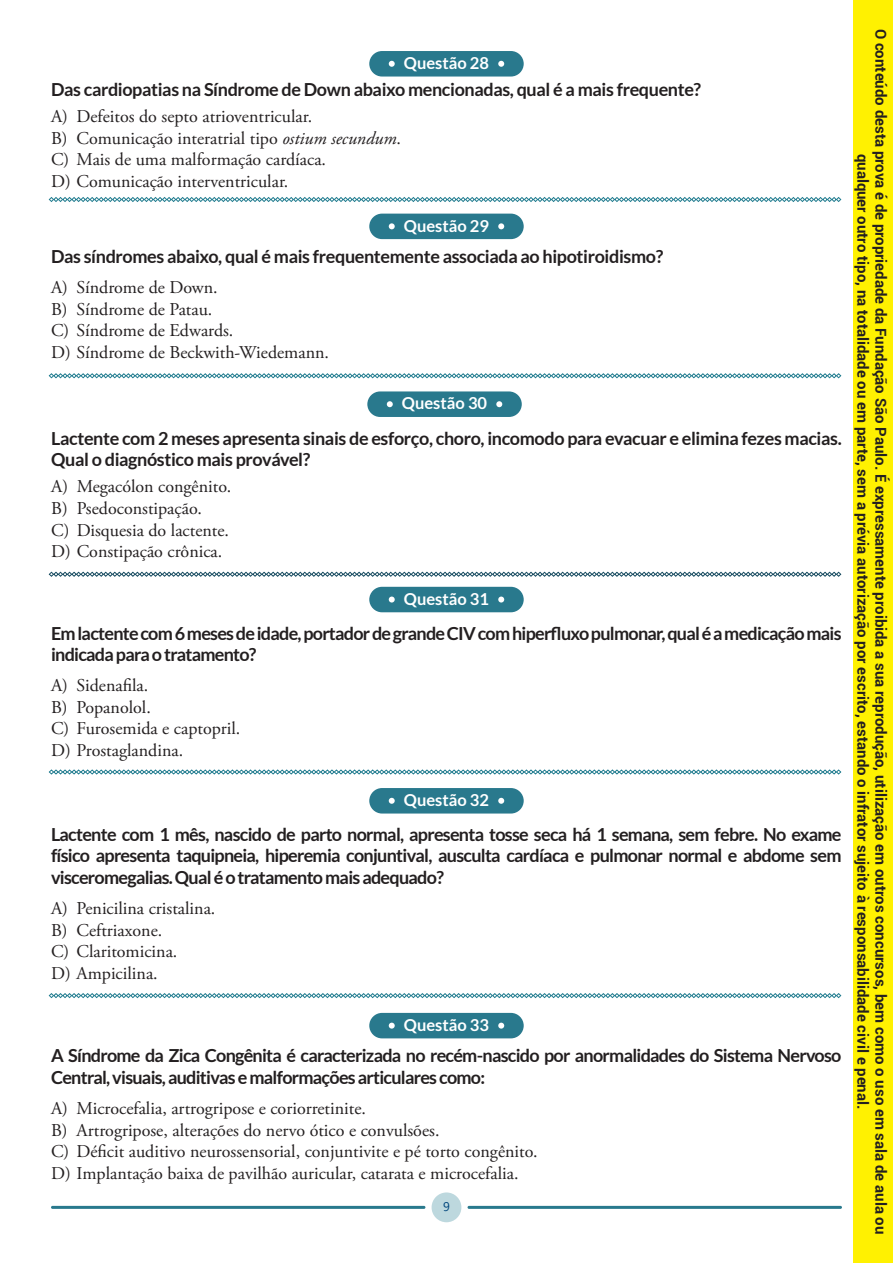
<style>
.page{position:relative;width:893px;height:1263px;background:#fff}
.page>*{position:absolute;margin:0;border:0;box-sizing:border-box;transform-origin:0 0}
.t1{font:18px/21.6px "Adobe Garamond Pro";color:#231f20}
.t2{font:700 18px/21.6px "Lato";letter-spacing:-.04em;color:#231f20}
.t3{font:700 18px/21.6px "Lato";letter-spacing:-.02em;color:#231f20}
.t4{font:700 16.5px "Lato";color:#fff}
.t5{font:700 15px/18px "Roboto";color:#231f20;text-align:center}
.t6{font:12.6px "Segoe UI";color:#00467c}
.s1{font-style:italic}
</style>
<div class="page">
<div style="left:432px;top:1192px;width:29px;height:30px;background:#bdd8de;border-radius:50%"></div>
<hr style="left:51px;top:1206px;width:374px;height:3px;background:#29798d">
<hr style="left:468px;top:1206px;width:374px;height:3px;background:#29798d">
<div style="left:367px;top:391px;width:155px;height:26px;background:#29798d;border-radius:13px"></div>
<svg style="left:387px;top:401px;width:6px;height:6px"></svg>
<svg style="left:496px;top:401px;width:6px;height:6px"></svg>
<div style="left:369px;top:587px;width:155px;height:25px;background:#29798d;border-radius:13px"></div>
<svg style="left:389px;top:596px;width:6px;height:6px"></svg>
<svg style="left:498px;top:596px;width:6px;height:6px"></svg>
<div style="left:369px;top:788px;width:155px;height:25px;background:#29798d;border-radius:13px"></div>
<svg style="left:389px;top:798px;width:6px;height:6px"></svg>
<svg style="left:498px;top:798px;width:6px;height:6px"></svg>
<div style="left:369px;top:51px;width:155px;height:26px;background:#29798d;border-radius:13px"></div>
<svg style="left:389px;top:61px;width:6px;height:6px"></svg>
<svg style="left:498px;top:61px;width:6px;height:6px"></svg>
<div style="left:369px;top:1013px;width:155px;height:25px;background:#29798d;border-radius:13px"></div>
<svg style="left:389px;top:1023px;width:6px;height:6px"></svg>
<svg style="left:498px;top:1023px;width:6px;height:6px"></svg>
<div style="left:369px;top:214px;width:155px;height:25px;background:#29798d;border-radius:13px"></div>
<svg style="left:389px;top:223px;width:6px;height:6px"></svg>
<svg style="left:498px;top:223px;width:6px;height:6px"></svg>
<svg style="left:49px;top:769px;width:792px;height:5px"></svg>
<svg style="left:49px;top:993px;width:792px;height:5px"></svg>
<svg style="left:49px;top:197px;width:792px;height:5px"></svg>
<svg style="left:49px;top:373px;width:792px;height:5px"></svg>
<svg style="left:49px;top:572px;width:792px;height:5px"></svg>
<div style="left:853px;top:0;width:40px;height:1263px;background:#fff101"></div>
<p class="t4" style="left:404px;top:54px;width:87px">Questão 28</p>
<p class="t3" style="left:51px;top:79px;width:652px">Das cardiopatias na Síndrome de Down abaixo mencionadas, qual é a mais frequente?</p>
<p class="t1" style="left:51px;top:106px;width:352px">A) Defeitos do septo atrioventricular.<br>B) Comunicação interatrial tipo <span class="s1">ostium secundum</span>.<br>C) Mais de uma malformação cardíaca.<br>D) Comunicação interventricular.</p>
<p class="t4" style="left:404px;top:216px;width:87px">Questão 29</p>
<p class="t3" style="left:51px;top:245px;width:614px">Das síndromes abaixo, qual é mais frequentemente associada ao hipotiroidismo?</p>
<p class="t1" style="left:51px;top:277px;width:280px">A) Síndrome de Down.<br>B) Síndrome de Patau.<br>C) Síndrome de Edwards.<br>D) Síndrome de Beckwith-Wiedemann.</p>
<p class="t4" style="left:402px;top:394px;width:87px">Questão 30</p>
<p class="t3" style="left:51px;top:427px;width:792px">Lactente com 2 meses apresenta sinais de esforço, choro, incomodo para evacuar e elimina fezes macias.<br>Qual o diagnóstico mais provável?</p>
<p class="t1" style="left:51px;top:476px;width:182px">A) Megacólon congênito.<br>B) Psedoconstipação.<br>C) Disquesia do lactente.<br>D) Constipação crônica.</p>
<p class="t4" style="left:404px;top:589px;width:87px">Questão 31</p>
<p class="t2" style="left:51px;top:622px;width:792px">Em lactente com 6 meses de idade, portador de grande CIV com hiperfluxo pulmonar, qual é a medicação mais indicada para o tratamento?</p>
<p class="t1" style="left:51px;top:675px;width:191px">A) Sidenafila.<br>B) Popanolol.<br>C) Furosemida e captopril.<br>D) Prostaglandina.</p>
<p class="t4" style="left:404px;top:790px;width:87px">Questão 32</p>
<p class="t2" style="left:51px;top:823px;width:792px;text-align:justify">Lactente com 1 mês, nascido de parto normal, apresenta tosse seca há 1 semana, sem febre. No exame físico apresenta taquipneia, hiperemia conjuntival, ausculta cardíaca e pulmonar normal e abdome sem visceromegalias. Qual é o tratamento mais adequado?</p>
<p class="t1" style="left:51px;top:898px;width:166px">A) Penicilina cristalina.<br>B) Ceftriaxone.<br>C) Claritomicina.<br>D) Ampicilina.</p>
<p class="t4" style="left:404px;top:1015px;width:87px">Questão 33</p>
<p class="t2" style="left:51px;top:1045px;width:792px">A Síndrome da Zica Congênita é caracterizada no recém-nascido por anormalidades do Sistema Nervoso<br>Central, visuais, auditivas e malformações articulares como:</p>
<p class="t1" style="left:51px;top:1098px;width:488px">A) Microcefalia, artrogripose e coriorretinite.<br>B) Artrogripose, alterações do nervo ótico e convulsões.<br>C) Déficit auditivo neurossensorial, conjuntivite e pé torto congênito.<br>D) Implantação baixa de pavilhão auricular, catarata e microcefalia.</p>
<p class="t6" style="left:443px;top:1195px;width:8px">9</p>
<p class="t5" style="left:890px;top:29px;width:1207px;rotate:90deg">O conteúdo desta prova é de propriedade da Fundação São Paulo. É expressamente proibida a sua reprodução, utilização em outros concursos, bem como o uso em sala de aula ou qualquer outro tipo, na totalidade ou em parte, sem a prévia autorização por escrito, estando o infrator sujeito à responsabilidade civil e penal.</p>
</div>
